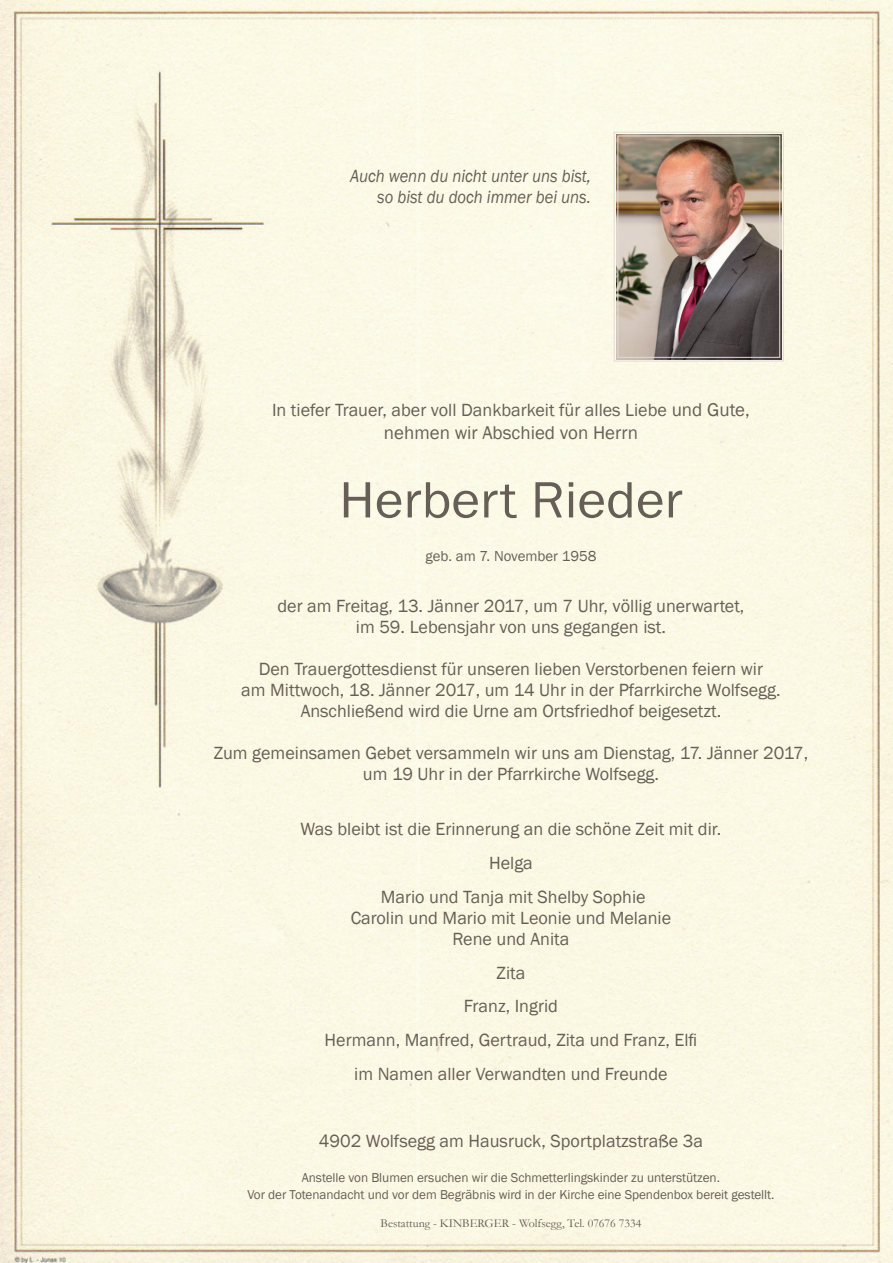
<style>
.page{position:relative;width:893px;height:1263px;background:#fff}
.page>*{position:absolute;margin:0;border:0;box-sizing:border-box;transform-origin:0 0}
.t1{font:52.8px "Franklin Gothic";color:#675f57;scale:1.05 1}
.t2{font:18.9px "Franklin Gothic";color:#675f57}
.t3{font:18.15px/21px "Franklin Gothic";color:#675f57;text-align:center}
.t4{font:italic 18.15px/21px "Franklin Gothic";color:#675f57;text-align:right;scale:.91 1}
.t5{font:14.85px "Franklin Gothic";color:#675f57}
.t6{font:13.2px/16.5px "Franklin Gothic";letter-spacing:-.005em;color:#675f57;text-align:center}
.t7{font:12px "Garamond";color:#615850}
.s1{font-size:18.9px}
</style>
<div class="page">
<img style="left:0;top:0;width:893px;height:1263px">
<img style="left:613px;top:131px;width:171px;height:231px">
<div style="left:617px;top:136px;width:163px;height:222px;border:1px solid #e3dbd6"></div>
<p class="t4" style="left:350px;top:166px;width:266px">Auch wenn du nicht unter uns bist, so bist du doch immer bei uns.</p>
<p class="t3" style="left:272px;top:400px;width:479px">In tiefer Trauer, aber voll Dankbarkeit für alles Liebe <span class="s1">und Gute,</span></p>
<p class="t2" style="left:384px;top:420px;width:255px">nehmen wir Abschied von Herrn</p>
<h1 class="t1" style="left:339px;top:467px;width:329px">Herbert Rieder</h1>
<p class="t5" style="left:425px;top:547px;width:172px">geb. am 7. November 1958</p>
<p class="t3" style="left:277px;top:595px;width:468px">der am Freitag, 13. Jänner 2017, um 7 Uhr, völlig unerwartet, im 59. Lebensjahr von uns gegangen ist.</p>
<p class="t3" style="left:241px;top:659px;width:541px">Den Trauergottesdienst für unseren lieben Verstorbenen feiern wir<br>am Mittwoch, 18. Jänner 2017, um 14 Uhr in der Pfarrkirche Wolfsegg.<br>Anschließend wird die Urne am Ortsfriedhof beigesetzt.</p>
<p class="t3" style="left:214px;top:743px;width:596px">Zum gemeinsamen Gebet versammeln wir uns am Dienstag, 17. Jänner 2017, um 19 Uhr in der Pfarrkirche Wolfsegg.</p>
<p class="t3" style="left:301px;top:813px;width:422px;line-height:33.8px">Was bleibt ist die Erinnerung an die schöne Zeit mit dir.<br>Helga<br>Mario und Tanja mit Shelby Sophie</p>
<p class="t3" style="left:351px;top:908px;width:322px">Carolin und Mario mit Leonie und Melanie<br>Rene und Anita</p>
<p class="t3" style="left:325px;top:956px;width:374px;line-height:33.8px">Zita<br>Franz, Ingrid<br>Hermann, Manfred, Gertraud, Zita und Franz, Elfi im Namen aller Verwandten und Freunde</p>
<p class="t3" style="left:319px;top:1130px;width:386px">4902 Wolfsegg am Hausruck, Sportplatzstraße 3a</p>
<p class="t6" style="left:247px;top:1170px;width:529px">Anstelle von Blumen ersuchen wir die Schmetterlingskinder zu unterstützen.<br>Vor der Totenandacht und vor dem Begräbnis wird in der Kirche eine Spendenbox bereit gestellt.</p>
<p class="t7" style="left:381px;top:1215px;width:262px">Bestattung - KINBERGER - Wolfsegg, Tel. 07676 7334</p>
</div>
